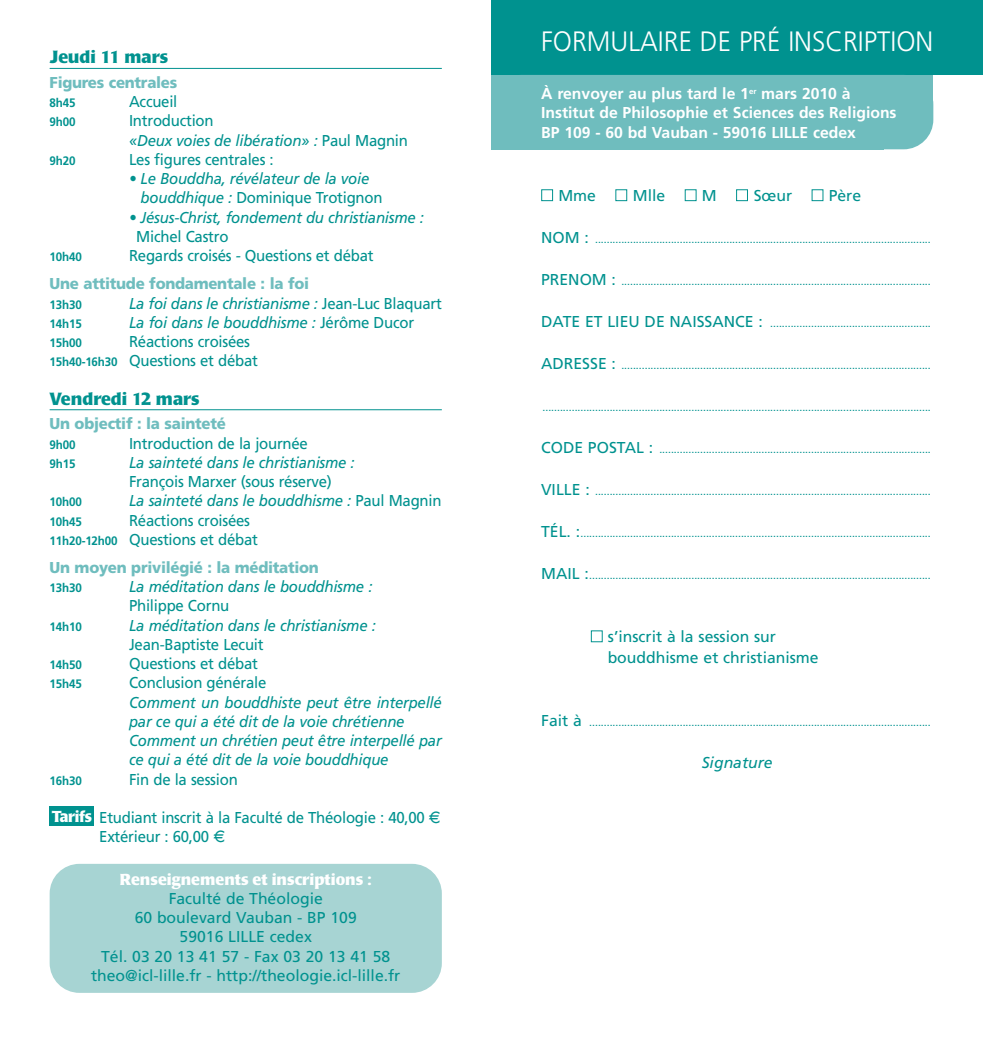
<style>
.page{position:relative;width:983px;height:1042px;background:#fff}
.page>*{position:absolute;margin:0;border:0;box-sizing:border-box;transform-origin:0 0}
.t1{font:300 28px "Frutiger";color:#fff;scale:.95 1}
.t2{font:700 17.5px "Poppl Laudatio";color:#00928f}
.t3{font:italic 15.75px/19.2px "Frutiger";letter-spacing:-.015em;color:#00928f;scale:.95 1}
.t4{font:15.75px/19.2px "Frutiger";letter-spacing:-.015em;color:#00928f;scale:.95 1}
.t5{font:15.75px/19.2px "Frutiger";letter-spacing:-.015em;color:#00928f}
.t6{font:700 15.75px/19.2px "Frutiger";color:#fff}
.t7{font:900 15.75px "Frutiger";letter-spacing:-.02em;color:#6fbdbe;scale:.95 1}
.t8{font:700 15.75px "Poppl Laudatio";color:#fff}
.t9{font:italic 15.75px "Frutiger";letter-spacing:-.015em;color:#00928f}
.t10{font:700 15.75px "Poppl Laudatio";color:#fff;scale:.95 1}
.t11{font:700 12.25px "Frutiger";letter-spacing:-.015em;color:#00928f;scale:.95 1}
.t12{font:10.5px "Frutiger";color:#00928f}
.s1{font-style:normal}
.s2{font-style:italic;color:#fff}
.s3{font-style:italic}
.s4{font-weight:900;color:#6fbdbe}
.s5{font-weight:700;font-size:12.25px}
.s6{font-family:"Euro Quartet"}
.s7{color:#fff}
.s8{font-size:15.75px}
</style>
<div class="page">
<div style="left:491px;top:0;width:491px;height:75px;background:#00928f"></div>
<div style="left:491px;top:75px;width:442px;height:35px;background:#6fbdbe"></div>
<div style="left:491px;top:75px;width:442px;height:74px;background:#6fbdbe;border-radius:30px"></div>
<div style="left:50px;top:864px;width:391px;height:129px;background:#a7d4d3;border-radius:30px"></div>
<hr style="left:50px;top:68px;width:391px;height:1px;background:#00928f">
<hr style="left:50px;top:409px;width:391px;height:1px;background:#00928f">
<div style="left:50px;top:806px;width:44px;height:20px;background:#00928f"></div>
<h2 class="t2" style="left:50px;top:50px;width:120px">Jeudi 11 mars</h2>
<h3 class="t7" style="left:50px;top:76px;width:136px">Figures centrales</h3>
<p class="t11" style="left:50px;top:98px;width:29px">8h45</p>
<h3 class="t4" style="left:129px;top:93px;width:52px">Accueil</h3>
<p class="t11" style="left:50px;top:117px;width:29px">9h00</p>
<h3 class="t3" style="left:129px;top:113px;width:295px"><span class="s1">Introduction<br></span>«Deux voies de libération» : <span class="s1">Paul Magnin</span></h3>
<p class="t11" style="left:50px;top:156px;width:29px">9h20</p>
<h3 class="t4" style="left:129px;top:151px;width:154px">Les figures centrales :</h3>
<h3 class="t3" style="left:129px;top:170px;width:254px">• Le Bouddha, révélateur de la voie</h3>
<h3 class="t4" style="left:129px;top:190px;width:268px"><span class="s2">•</span> <span class="s3">bouddhique :</span> Dominique Trotignon</h3>
<h3 class="t3" style="left:129px;top:209px;width:312px">• Jésus-Christ, fondement du christianisme :</h3>
<h3 class="t4" style="left:129px;top:228px;width:106px"><span class="s2">•</span>Michel Castro</h3>
<p class="t11" style="left:50px;top:252px;width:35px">10h40</p>
<h3 class="t4" style="left:50px;top:243px;width:342px;line-height:28px;text-indent:79px">Regards croisés <span class="s3">-</span> Questions et débat<br><span class="s4">Une attitude fondamentale : la foi</span></h3>
<p class="t11" style="left:50px;top:299px;width:35px">13h30</p>
<h3 class="t3" style="left:129px;top:295px;width:330px">La foi dans le christianisme : <span class="s1">Jean-Luc Blaquart</span></h3>
<p class="t11" style="left:50px;top:318px;width:35px">14h15</p>
<h3 class="t3" style="left:129px;top:314px;width:301px">La foi dans le bouddhisme : <span class="s1">Jérôme Ducor</span></h3>
<p class="t11" style="left:50px;top:338px;width:35px">15h00</p>
<h3 class="t4" style="left:50px;top:333px;width:221px;text-indent:79px">Réactions croisées<br><span class="s5">15h40-16h30</span> Questions et débat</h3>
<h2 class="t2" style="left:50px;top:391px;width:151px">Vendredi 12 mars</h2>
<h3 class="t7" style="left:50px;top:417px;width:187px">Un objectif : la sainteté</h3>
<p class="t11" style="left:50px;top:439px;width:29px">9h00</p>
<h3 class="t4" style="left:129px;top:435px;width:190px">Introduction de la journée</h3>
<p class="t11" style="left:50px;top:458px;width:29px">9h15</p>
<h3 class="t3" style="left:129px;top:454px;width:239px">La sainteté dans le christianisme :</h3>
<h3 class="t4" style="left:129px;top:473px;width:215px">François Marxer (sous réserve)</h3>
<p class="t11" style="left:50px;top:497px;width:35px">10h00</p>
<h3 class="t3" style="left:129px;top:492px;width:330px">La sainteté dans le bouddhisme : <span class="s1">Paul Magnin</span></h3>
<p class="t11" style="left:50px;top:516px;width:35px">10h45</p>
<h3 class="t4" style="left:50px;top:512px;width:221px;text-indent:79px">Réactions croisées<br><span class="s5">11h20-12h00</span> Questions et débat</h3>
<h3 class="t7" style="left:50px;top:561px;width:285px">Un moyen privilégié : la méditation</h3>
<p class="t11" style="left:50px;top:583px;width:35px">13h30</p>
<h3 class="t3" style="left:129px;top:578px;width:258px">La méditation dans le bouddhisme :</h3>
<h3 class="t4" style="left:129px;top:597px;width:107px">Philippe Cornu</h3>
<p class="t11" style="left:50px;top:621px;width:35px">14h10</p>
<h3 class="t3" style="left:129px;top:617px;width:261px">La méditation dans le christianisme :</h3>
<h3 class="t4" style="left:129px;top:636px;width:143px">Jean-Baptiste Lecuit</h3>
<p class="t11" style="left:50px;top:660px;width:35px">14h50</p>
<h3 class="t4" style="left:129px;top:655px;width:137px">Questions et débat</h3>
<p class="t11" style="left:50px;top:679px;width:35px">15h45</p>
<h3 class="t4" style="left:129px;top:674px;width:146px">Conclusion générale</h3>
<h3 class="t3" style="left:129px;top:694px;width:330px">Comment un bouddhiste peut être interpellé par ce qui a été dit de la voie chrétienne Comment un chrétien peut être interpellé par ce qui a été dit de la voie bouddhique</h3>
<p class="t11" style="left:50px;top:775px;width:35px">16h30</p>
<h3 class="t4" style="left:129px;top:771px;width:116px">Fin de la session</h3>
<h3 class="t4" style="left:99px;top:809px;width:360px">Etudiant inscrit à la Faculté de Théologie : 40,00 <span class="s6">e<br></span>Extérieur : 60,00 <span class="s6">e</span></h3>
<h3 class="t10" style="left:52px;top:810px;width:44px">Tarifs</h3>
<h3 class="t8" style="left:120px;top:872px;width:253px">Renseignements et inscriptions :</h3>
<h3 class="t5" style="left:91px;top:890px;width:311px;text-align:center">Faculté de Théologie<br>60 boulevard Vauban - BP 109<br>59016 LILLE cedex<br>Tél. 03 20 13 41 57 - Fax 03 20 13 41 58 theo@icl-lille.fr - http://theologie.icl-lille.fr</h3>
<h1 class="t1" style="left:541px;top:30px;width:414px">FORMULAIRE DE PRÉ INSCRIPTION</h1>
<h3 class="t6" style="left:541px;top:85px;width:357px">À renvoyer au plus tard le 1<sup>er</sup> mars 2010 à<br>Institut de Philosophie et Sciences des Religions<br>BP 109 - 60 bd Vauban - 59016 LILLE cedex</h3>
<h3 class="t5" style="left:541px;top:187px;width:321px"><span class="s7">■</span> Mme <span class="s7">■</span> Mlle <span class="s7">■</span> M <span class="s7">■</span> Sœur <span class="s7">■</span> Père</h3>
<p class="t12" style="left:541px;top:235px;width:391px"><span class="s8">NOM :</span> ...................................................................................................................</p>
<p class="t12" style="left:541px;top:277px;width:391px"><span class="s8">PRENOM :</span> ..........................................................................................................</p>
<p class="t12" style="left:541px;top:319px;width:391px"><span class="s8">DATE ET LIEU DE NAISSANCE :</span> .......................................................</p>
<p class="t12" style="left:541px;top:361px;width:391px"><span class="s8">ADRESSE :</span> ..........................................................................................................</p>
<p class="t12" style="left:542px;top:403px;width:389px">.....................................................................................................................................</p>
<p class="t12" style="left:541px;top:445px;width:391px"><span class="s8">CODE POSTAL :</span> .............................................................................................</p>
<p class="t12" style="left:541px;top:487px;width:391px"><span class="s8">VILLE :</span> ...................................................................................................................</p>
<p class="t12" style="left:541px;top:529px;width:391px"><span class="s8">TÉL. :</span>........................................................................................................................</p>
<p class="t12" style="left:541px;top:571px;width:391px"><span class="s8">MAIL :</span>.....................................................................................................................</p>
<h3 class="t5" style="left:607px;top:627px;width:212px;line-height:21px;text-indent:-17px"><span class="s7">■</span> s’inscrit à la session sur bouddhisme et christianisme</h3>
<p class="t12" style="left:541px;top:718px;width:391px"><span class="s8">Fait à</span> .....................................................................................................................</p>
<h3 class="t9" style="left:701px;top:756px;width:72px">Signature</h3>
</div>
